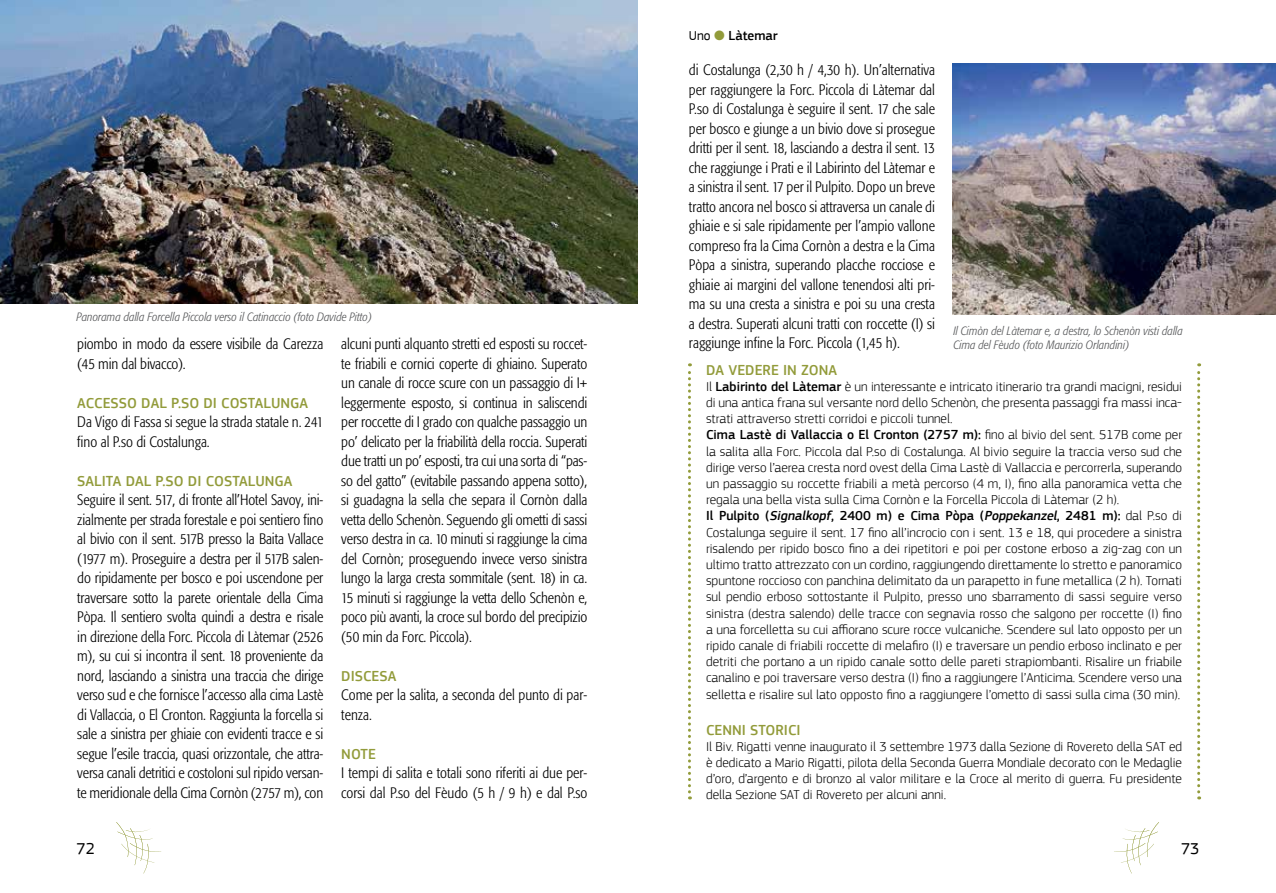
<style>
.page{position:relative;width:1276px;height:893px;background:#fff}
.page>*{position:absolute;margin:0;border:0;box-sizing:border-box;transform-origin:0 0}
.t1{font:16.5px "PF Square Sans Pro";color:#000}
.t2{font:300 condensed 15px/19.5px "Formata";letter-spacing:-.005em;color:#000}
.t3{font:500 15px "PF Square Sans Pro";color:#929b3a}
.t4{font:300 13.5px/16.2px "PF Square Sans Pro";color:#000}
.t5{font:500 13.5px "PF Square Sans Pro";color:#000}
.t6{font:italic 300 condensed 12px/14.4px "Formata";color:#58595b}
.s1{font-family:"PF Square Sans Pro";font-weight:500;font-stretch:normal;color:#929b3a}
.s2{font-weight:400}
.s3{color:#929b3a}
.s4{font-weight:500}
.s5{font-weight:500;font-style:italic}
</style>
<div class="page">
<svg style="left:116px;top:822px;width:45px;height:51px"></svg>
<svg style="left:1114px;top:822px;width:45px;height:51px"></svg>
<img style="left:0;top:0;width:638px;height:303px">
<svg style="left:688px;top:363px;width:3px;height:436px"></svg>
<svg style="left:1197px;top:363px;width:3px;height:436px"></svg>
<img style="left:952px;top:64px;width:324px;height:251px">
<p class="t6" style="left:77px;top:310px;width:297px">Panorama dalla Forcella Piccola verso il Catinaccio (foto Davide Pitto)</p>
<p class="t2" style="left:77px;top:335px;width:247px">piombo in modo da essere visibile da Carezza (45 min dal bivacco).</p>
<p class="t2" style="left:77px;top:393px;width:247px"><span class="s1">ACCESSO DAL P.SO DI COSTALUNGA<br></span>Da Vigo di Fassa si segue la strada statale n. 241 fino al P.so di Costalunga.</p>
<p class="t2" style="left:77px;top:471px;width:247px"><span class="s1">SALITA DAL P.SO DI COSTALUNGA </span>Seguire il sent. 517, di fronte all’Hotel Savoy, ini&shy;zialmente per strada forestale e poi sentiero fino al bivio con il sent. 517B presso la Baita Vallace (1977 m). Proseguire a destra per il 517B salen&shy;do ripidamente per bosco e poi uscendone per traversare sotto la parete orientale della Cima Pòpa. Il sentiero svolta quindi a destra e risale in direzione della Forc. Piccola di Làtemar (2526 m), su cui si incontra il sent. 18 proveniente da nord, lasciando a sinistra una traccia che dirige verso sud e che fornisce l’accesso alla cima Lastè di Vallaccia, o El Cronton. Raggiunta la forcella si sale a sinistra per ghiaie con evidenti tracce e si segue l’esile traccia, quasi orizzontale, che attra&shy;versa canali detritici e costoloni sul ripido versan&shy;te meridionale della Cima Cornòn (2757 m), con</p>
<p class="t2" style="left:341px;top:335px;width:247px;text-align:justify">alcuni punti alquanto stretti ed esposti su roccet&shy;te friabili e cornici coperte di ghiaino. Superato un canale di rocce scure con un passaggio di I+ leggermente esposto, si continua in saliscendi per roccette di I grado con qualche passaggio un po’ delicato per la friabilità della roccia. Superati due tratti un po’ esposti, tra cui una sorta di “pas&shy;so del gatto” (evitabile passando appena sotto), si guadagna la sella che separa il Cornòn dalla vetta dello Schenòn. Seguendo gli ometti di sassi verso destra in ca. 10 minuti si raggiunge la cima del Cornòn; proseguendo invece verso sinistra lungo la larga cresta sommitale (sent. 18) in ca.<br>15 minuti si raggiunge la vetta dello Schenòn e, poco più avanti, la croce sul bordo del precipizio (50 min da Forc. Piccola).</p>
<p class="t2" style="left:341px;top:666px;width:247px"><span class="s1">DISCESA<br></span>Come per la salita, a seconda del punto di par&shy;tenza.</p>
<p class="t2" style="left:341px;top:744px;width:247px"><span class="s1">NOTE<br></span>I tempi di salita e totali sono riferiti ai due per&shy;corsi dal P.so del Fèudo (5 h / 9 h) e dal P.so</p>
<p class="t5" style="left:689px;top:28px;width:90px"><span class="s2">Uno</span> <span class="s3">●</span> Làtemar</p>
<p class="t2" style="left:689px;top:60px;width:247px;text-align:justify">di Costalunga (2,30 h / 4,30 h). Un’alternativa per raggiungere la Forc. Piccola di Làtemar dal P.so di Costalunga è seguire il sent. 17 che sale per bosco e giunge a un bivio dove si prosegue dritti per il sent. 18, lasciando a destra il sent. 13 che raggiunge i Prati e il Labirinto del Làtemar e a sinistra il sent. 17 per il Pulpito. Dopo un breve tratto ancora nel bosco si attraversa un canale di ghiaie e si sale ripidamente per l’ampio vallone compreso fra la Cima Cornòn a destra e la Cima Pòpa a sinistra, superando placche rocciose e ghiaie ai margini del vallone tenendosi alti pri&shy;ma su una cresta a sinistra e poi su una cresta a destra. Superati alcuni tratti con roccette (I) si raggiunge infine la Forc. Piccola (1,45 h).</p>
<p class="t3" style="left:706px;top:361px;width:133px">DA VEDERE IN ZONA</p>
<p class="t4" style="left:706px;top:378px;width:477px">Il <span class="s4">Labirinto del Làtemar</span> è un interessante e intricato itinerario tra grandi macigni, residui di una antica frana sul versante nord dello Schenòn, che presenta passaggi fra massi inca&shy;strati attraverso stretti corridoi e piccoli tunnel.<br><span class="s4">Cima Lastè di Vallaccia o El Cronton (2757 m):</span> fino al bivio del sent. 517B come per la salita alla Forc. Piccola dal P.so di Costalunga. Al bivio seguire la traccia verso sud che dirige verso l’aerea cresta nord ovest della Cima Lastè di Vallaccia e percorrerla, superando un passaggio su roccette friabili a metà percorso (4 m, I), fino alla panoramica vetta che regala una bella vista sulla Cima Cornòn e la Forcella Piccola di Làtemar (2 h).<br><span class="s4">Il Pulpito (</span><span class="s5">Signalkopf</span><span class="s4">, 2400 m) e Cima Pòpa (</span><span class="s5">Poppekanzel</span><span class="s4">, 2481 m):</span> dal P.so di Costalunga seguire il sent. 17 fino all’incrocio con i sent. 13 e 18, qui procedere a sinistra risalendo per ripido bosco fino a dei ripetitori e poi per costone erboso a zig-zag con un ultimo tratto attrezzato con un cordino, raggiungendo direttamente lo stretto e panoramico spuntone roccioso con panchina delimitato da un parapetto in fune metallica (2 h). Tornati sul pendio erboso sottostante il Pulpito, presso uno sbarramento di sassi seguire verso sinistra (destra salendo) delle tracce con segnavia rosso che salgono per roccette (I) fino a una forcelletta su cui affiorano scure rocce vulcaniche. Scendere sul lato opposto per un ripido canale di friabili roccette di melafiro (I) e traversare un pendio erboso inclinato e per detriti che portano a un ripido canale sotto delle pareti strapiombanti. Risalire un friabile canalino e poi traversare verso destra (I) fino a raggiungere l’Anticima. Scendere verso una selletta e risalire sul lato opposto fino a raggiungere l’ometto di sassi sulla cima (30 min).</p>
<p class="t3" style="left:706px;top:721px;width:96px">CENNI STORICI</p>
<p class="t4" style="left:706px;top:738px;width:477px;text-align:justify">Il Biv. Rigatti venne inaugurato il 3 settembre 1973 dalla Sezione di Rovereto della SAT ed è dedicato a Mario Rigatti, pilota della Seconda Guerra Mondiale decorato con le Medaglie d’oro, d’argento e di bronzo al valor militare e la Croce al merito di guerra. Fu presidente della Sezione SAT di Rovereto per alcuni anni.</p>
<p class="t6" style="left:953px;top:323px;width:231px">Il Cimòn del Làtemar e, a destra, lo Schenòn visti dalla<br>Cima del Fèudo (foto Maurizio Orlandini)</p>
<p class="t1" style="left:77px;top:839px;width:20px">72</p>
<p class="t1" style="left:1181px;top:839px;width:20px">73</p>
</div>
